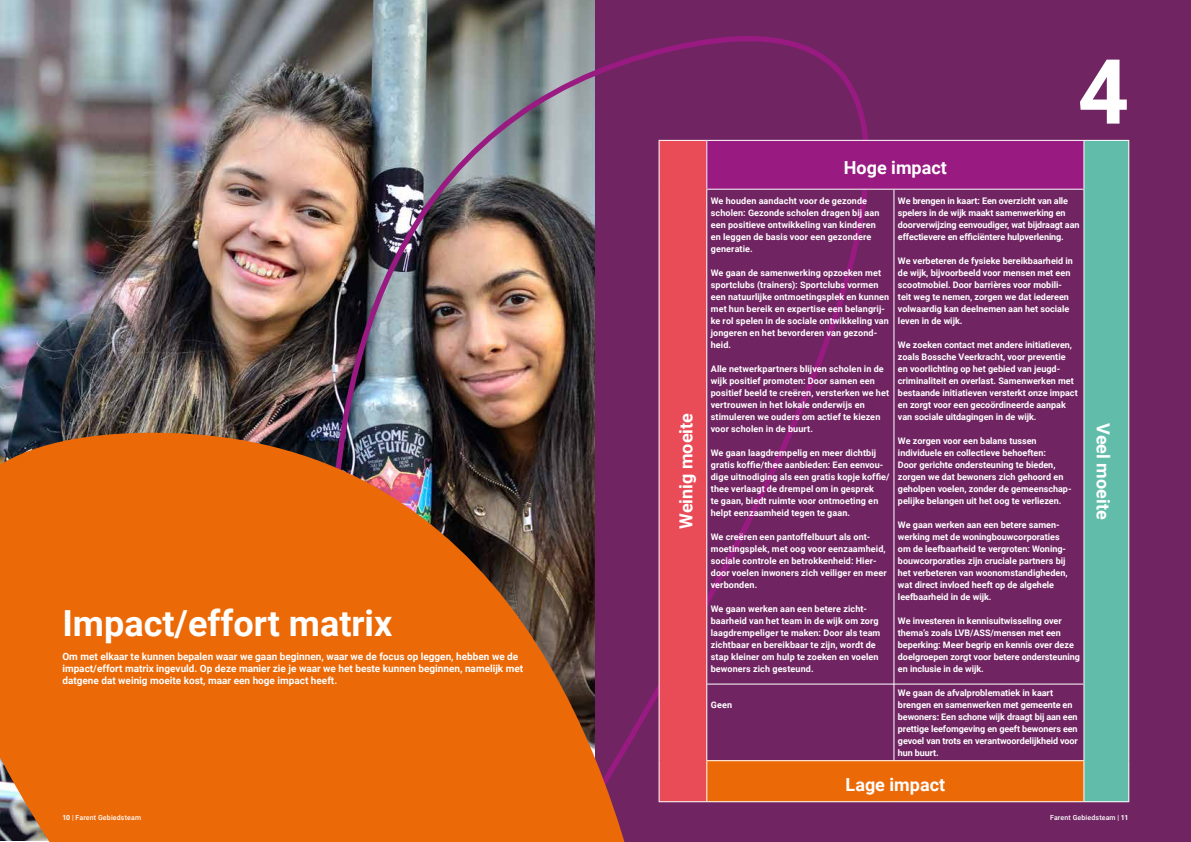
<style>
.page{position:relative;width:1191px;height:842px;background:#fff}
.page>*{position:absolute;margin:0;border:0;box-sizing:border-box;transform-origin:0 0}
.t1{font:700 90px "Roboto";color:#fff}
.t2{font:700 36px "Roboto";color:#fff}
.t3{font:700 18px "Roboto";color:#fff}
.t4{font:700 10px/12px "Roboto";color:#fff}
.t5{font:700 9px/12px "Roboto";color:#fff}
.t6{font:500 7px "Roboto";letter-spacing:.02em;color:#fff}
.s1{font-weight:700}
.s2{font-weight:400}
</style>
<div class="page">
<img style="left:0;top:0;width:110px;height:422px">
<img style="left:110px;top:0;width:1081px;height:842px">
<svg style="left:0;top:422px;width:810px;height:420px;background:#ba5423"></svg>
<div style="left:659px;top:140px;width:48px;height:662px;background:#e94b57"></div>
<div style="left:707px;top:140px;width:377px;height:49px;background:#991a81"></div>
<div style="left:1084px;top:140px;width:44px;height:662px;background:#61bdaa"></div>
<div style="left:707px;top:761px;width:377px;height:41px;background:#ec6907"></div>
<hr style="left:707px;top:801px;width:187px;height:1px;background:#fff">
<hr style="left:894px;top:801px;width:190px;height:1px;background:#fff">
<hr style="left:706px;top:760px;width:188px;height:1px;background:#fff">
<hr style="left:707px;top:140px;width:187px;height:1px;background:#fff">
<hr style="left:894px;top:140px;width:190px;height:1px;background:#fff">
<hr style="left:706px;top:189px;width:188px;height:1px;background:#fff">
<hr style="left:658px;top:140px;width:49px;height:1px;background:#fff">
<hr style="left:658px;top:141px;width:1px;height:48px;background:#fff">
<hr style="left:706px;top:141px;width:1px;height:48px;background:#fff">
<hr style="left:658px;top:189px;width:1px;height:572px;background:#fff">
<hr style="left:706px;top:190px;width:1px;height:570px;background:#fff">
<hr style="left:658px;top:761px;width:1px;height:40px;background:#fff">
<hr style="left:706px;top:761px;width:1px;height:40px;background:#fff">
<hr style="left:658px;top:801px;width:49px;height:1px;background:#fff">
<hr style="left:1084px;top:140px;width:45px;height:1px;background:#fff">
<hr style="left:1083px;top:141px;width:1px;height:48px;background:#fff">
<hr style="left:1128px;top:141px;width:1px;height:48px;background:#fff">
<hr style="left:1128px;top:189px;width:1px;height:572px;background:#fff">
<hr style="left:1083px;top:761px;width:1px;height:40px;background:#fff">
<hr style="left:1128px;top:761px;width:1px;height:40px;background:#fff">
<hr style="left:1084px;top:801px;width:45px;height:1px;background:#fff">
<hr style="left:894px;top:189px;width:190px;height:1px;background:#fff">
<hr style="left:893px;top:190px;width:1px;height:570px;background:#fff">
<hr style="left:1083px;top:190px;width:1px;height:570px;background:#fff">
<hr style="left:894px;top:760px;width:190px;height:1px;background:#fff">
<hr style="left:707px;top:684px;width:376px;height:1px;background:#fff">
<h2 class="t2" style="left:62px;top:598px;width:332px">Impact/effort matrix</h2>
<p class="t4" style="left:62px;top:650px;width:462px">Om met elkaar te kunnen bepalen waar we gaan beginnen, waar we de focus op leggen, hebben we de impact/effort matrix ingevuld. Op deze manier zie je waar we het beste kunnen beginnen, namelijk met datgene dat weinig moeite kost, maar een hoge impact heeft.</p>
<h1 class="t1" style="left:1077px;top:29px;width:53px">4</h1>
<h3 class="t3" style="left:673px;top:529px;width:117px;rotate:-90deg">Weinig moeite</h3>
<h3 class="t3" style="left:844px;top:155px;width:104px">Hoge impact</h3>
<p class="t5" style="left:898px;top:194px;width:183px">We brengen in kaart: Een overzicht van alle spelers in de wijk maakt samenwerking en doorverwijzing eenvoudiger, wat bijdraagt aan effectievere en efficiëntere hulpverlening.</p>
<p class="t5" style="left:898px;top:254px;width:176px">We verbeteren de fysieke bereikbaarheid in de wijk, bijvoorbeeld voor mensen met een scootmobiel. Door barrières voor mobili&shy;teit weg te nemen, zorgen we dat iedereen volwaardig kan deelnemen aan het sociale leven in de wijk.</p>
<p class="t5" style="left:898px;top:338px;width:181px">We zoeken contact met andere initiatieven, zoals Bossche Veerkracht, voor preventie en voorlichting op het gebied van jeugd&shy;criminaliteit en overlast. Samenwerken met bestaande initiatieven versterkt onze impact en zorgt voor een gecoördineerde aanpak van sociale uitdagingen in de wijk.</p>
<p class="t5" style="left:898px;top:434px;width:175px">We zorgen voor een balans tussen individuele en collectieve behoeften:<br>Door gerichte ondersteuning te bieden, zorgen we dat bewoners zich gehoord en geholpen voelen, zonder de gemeenschap&shy;pelijke belangen uit het oog te verliezen.</p>
<p class="t5" style="left:898px;top:518px;width:171px">We gaan werken aan een betere samen&shy;werking met de woningbouwcorporaties om de leefbaarheid te vergroten: Woning&shy;bouwcorporaties zijn cruciale partners bij het verbeteren van woonomstandigheden, wat direct invloed heeft op de algehele leefbaarheid in de wijk.</p>
<p class="t5" style="left:898px;top:614px;width:183px">We investeren in kennisuitwisseling over thema’s zoals LVB/ASS/mensen met een beperking: Meer begrip en kennis over deze doelgroepen zorgt voor betere ondersteuning en inclusie in de wijk.</p>
<p class="t5" style="left:898px;top:686px;width:181px">We gaan de afvalproblematiek in kaart brengen en samenwerken met gemeente en bewoners: Een schone wijk draagt bij aan een prettige leefomgeving en geeft bewoners een gevoel van trots en verantwoordelijkheid voor hun buurt.</p>
<h3 class="t3" style="left:845px;top:772px;width:101px">Lage impact</h3>
<p class="t5" style="left:711px;top:194px;width:170px">We houden aandacht voor de gezonde scholen: Gezonde scholen dragen bij aan een positieve ontwikkeling van kinderen en leggen de basis voor een gezondere generatie.</p>
<p class="t5" style="left:711px;top:266px;width:180px">We gaan de samenwerking opzoeken met sportclubs (trainers): Sportclubs vormen een natuurlijke ontmoetingsplek en kunnen met hun bereik en expertise een belangrij&shy;ke rol spelen in de sociale ontwikkeling van jongeren en het bevorderen van gezond&shy;heid.</p>
<p class="t5" style="left:711px;top:362px;width:180px">Alle netwerkpartners blijven scholen in de wijk positief promoten: Door samen een positief beeld te creëren, versterken we het vertrouwen in het lokale onderwijs en stimuleren we ouders om actief te kiezen voor scholen in de buurt.</p>
<p class="t5" style="left:711px;top:446px;width:180px">We gaan laagdrempelig en meer dichtbij gratis koffie/thee aanbieden: Een eenvou&shy;dige uitnodiging als een gratis kopje koffie/ thee verlaagt de drempel om in gesprek<br>te gaan, biedt ruimte voor ontmoeting en helpt eenzaamheid tegen te gaan.</p>
<p class="t5" style="left:711px;top:530px;width:177px">We creëren een pantoffelbuurt als ont&shy;moetingsplek, met oog voor eenzaamheid, sociale controle en betrokkenheid: Hier&shy;door voelen inwoners zich veiliger en meer verbonden.</p>
<p class="t5" style="left:711px;top:602px;width:171px">We gaan werken aan een betere zicht&shy;baarheid van het team in de wijk om zorg laagdrempeliger te maken: Door als team zichtbaar en bereikbaar te zijn, wordt de stap kleiner om hulp te zoeken en voelen bewoners zich gesteund.</p>
<p class="t5" style="left:711px;top:698px;width:23px">Geen</p>
<h3 class="t3" style="left:1116px;top:423px;width:98px;rotate:90deg">Veel moeite</h3>
<p class="t6" style="left:62px;top:812px;width:80px"><span class="s1">10</span> <span class="s2">|</span> Farent Gebiedsteam</p>
<p class="t6" style="left:1050px;top:812px;width:80px">Farent Gebiedsteam | <span class="s1">11</span></p>
</div>
